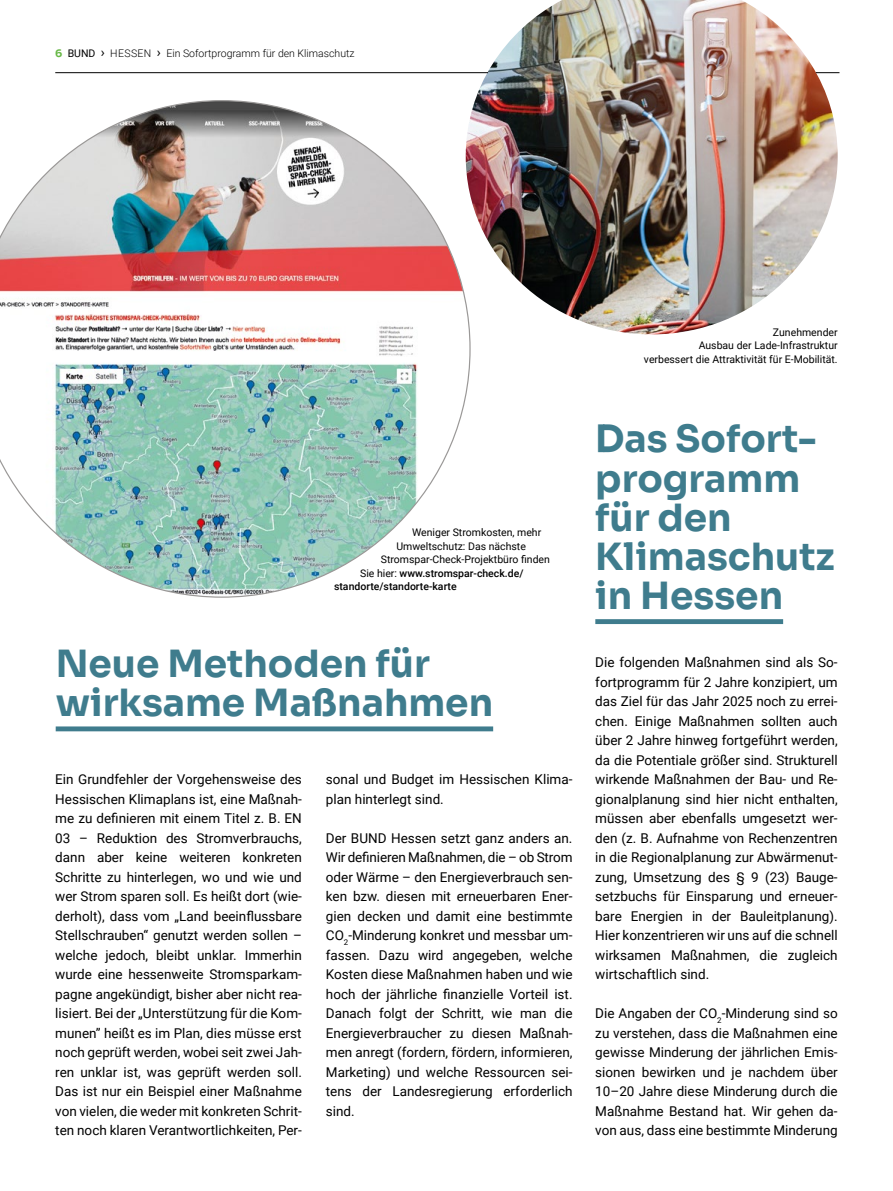
<style>
.page{position:relative;width:893px;height:1191px;background:#fff}
.page>*{position:absolute;margin:0;border:0;box-sizing:border-box;transform-origin:0 0}
.Head2_Sora_Bold_25_26{font:700 37.5px/39px "Sora";color:#3f7c8d}
.Fliess_Roboto_9_13_bold_Vorspann{font:13.5px/19.5px "Roboto";color:#000;text-align:justify}
.Bildunterschrift_linksbündig_Roboto_7_9{font:10.5px/13.5px "Roboto";color:#000;text-align:right}
.Bildunterschrift_linksbündig_Roboto_7_9-2{font:500 10.5px "Roboto";color:#000}
.t1{font:300 10.5px "Roboto";color:#000}
.s1{font-family:"Sora";font-weight:700;color:#68b847}
.s2{font-weight:400}
.s3{font-weight:400;font-size:13.5px}
</style>
<div class="page">
<div style="left:595px;top:619px;width:188px;height:5px;background:#3f7c8d"></div>
<img style="left:0;top:100px;width:471px;height:498px">
<div style="left:56px;top:726px;width:437px;height:5px;background:#3f7c8d"></div>
<img style="left:466px;top:0;width:372px;height:334px">
<hr style="left:55px;top:72px;width:433px;height:1px;background:#000">
<svg style="left:816px;top:72px;width:23px;height:1px"></svg>
<p class="t1" style="left:55px;top:46px;width:301px"><span class="s1">6</span> <span class="s2">BUND</span> <span class="s3">›</span> HESSEN <span class="s3">›</span> Ein Sofortprogramm für den Klimaschutz</p>
<p class="Bildunterschrift_linksbündig_Roboto_7_9" style="left:773px;top:325px;width:66px">Zunehmender</p>
<p class="Bildunterschrift_linksbündig_Roboto_7_9" style="left:644px;top:338px;width:195px">Ausbau der Lade-Infrastruktur<br>verbessert die Attraktivität für E-Mobilität.</p>
<p class="Bildunterschrift_linksbündig_Roboto_7_9" style="left:412px;top:525px;width:131px">Weniger Stromkosten, mehr</p>
<p class="Bildunterschrift_linksbündig_Roboto_7_9" style="left:396px;top:539px;width:131px">Umweltschutz: Das nächste</p>
<p class="Bildunterschrift_linksbündig_Roboto_7_9" style="left:381px;top:552px;width:171px">Stromspar-Check-Projektbüro finden</p>
<p class="Bildunterschrift_linksbündig_Roboto_7_9-2" style="left:360px;top:565px;width:165px"><span class="s2">Sie hier:</span> www.stromspar-check.de/</p>
<p class="Bildunterschrift_linksbündig_Roboto_7_9-2" style="left:334px;top:579px;width:124px">standorte/standorte-karte</p>
<p class="Head2_Sora_Bold_25_26" style="left:56px;top:640px;width:439px">Neue Methoden für wirksame Maßnahmen</p>
<p class="Fliess_Roboto_9_13_bold_Vorspann" style="left:55px;top:769px;width:248px">Ein Grundfehler der Vorgehensweise des Hessischen Klimaplans ist, eine Maßnah&shy;me zu definieren mit einem Titel z. B. EN 03 – Reduktion des Stromverbrauchs, dann aber keine weiteren konkreten Schritte zu hinterlegen, wo und wie und wer Strom sparen soll. Es heißt dort (wie&shy;derholt), dass vom „Land beeinflussbare Stellschrauben“ genutzt werden sollen – welche jedoch, bleibt unklar. Immerhin wurde eine hessenweite Stromsparkam&shy;pagne angekündigt, bisher aber nicht rea&shy;lisiert. Bei der „Unterstützung für die Kom&shy;munen” heißt es im Plan, dies müsse erst</p>
<p class="Fliess_Roboto_9_13_bold_Vorspann" style="left:55px;top:1042px;width:248px">noch geprüft werden, wobei seit zwei Jah&shy;ren unklar ist, was geprüft werden soll.<br>Das ist nur ein Beispiel einer Maßnahme von vielen, die weder mit konkreten Schrit&shy;ten noch klaren Verantwortlichkeiten, Per-</p>
<p class="Fliess_Roboto_9_13_bold_Vorspann" style="left:326px;top:769px;width:248px">sonal und Budget im Hessischen Klima&shy;plan hinterlegt sind.</p>
<p class="Fliess_Roboto_9_13_bold_Vorspann" style="left:326px;top:827px;width:248px">Der BUND Hessen setzt ganz anders an.<br>Wir definieren Maßnahmen, die – ob Strom oder Wärme – den Energieverbrauch sen&shy;ken bzw. diesen mit erneuerbaren Ener&shy;gien decken und damit eine bestimmte CO<sub>2</sub>-Minderung konkret und messbar um&shy;fassen. Dazu wird angegeben, welche Kosten diese Maßnahmen haben und wie hoch der jährliche finanzielle Vorteil ist.<br>Danach folgt der Schritt, wie man die Energieverbraucher zu diesen Maßnah&shy;men anregt (fordern, fördern, informieren, Marketing) und welche Ressourcen sei&shy;tens der Landesregierung erforderlich sind.</p>
<p class="Head2_Sora_Bold_25_26" style="left:595px;top:416px;width:241px">Das Sofort&shy;programm für den<br>Klimaschutz in Hessen</p>
<p class="Fliess_Roboto_9_13_bold_Vorspann" style="left:595px;top:652px;width:244px">Die folgenden Maßnahmen sind als So&shy;fortprogramm für 2 Jahre konzipiert, um das Ziel für das Jahr 2025 noch zu errei&shy;chen. Einige Maßnahmen sollten auch über 2 Jahre hinweg fortgeführt werden, da die Potentiale größer sind. Strukturell wirkende Maßnahmen der Bau- und Re&shy;gionalplanung sind hier nicht enthalten, müssen aber ebenfalls umgesetzt wer&shy;den (z. B. Aufnahme von Rechenzentren in die Regionalplanung zur Abwärmenut&shy;zung, Umsetzung des § 9 (23) Bauge&shy;setzbuchs für Einsparung und erneuer&shy;bare Energien in der Bauleitplanung).<br>Hier konzentrieren wir uns auf die schnell wirksamen Maßnahmen, die zugleich wirtschaftlich sind.</p>
<p class="Fliess_Roboto_9_13_bold_Vorspann" style="left:595px;top:1003px;width:244px">Die Angaben der CO<sub>2</sub>-Minderung sind so zu verstehen, dass die Maßnahmen eine gewisse Minderung der jährlichen Emis&shy;sionen bewirken und je nachdem über 10–20 Jahre diese Minderung durch die Maßnahme Bestand hat. Wir gehen da&shy;von aus, dass eine bestimmte Minderung</p>
</div>
